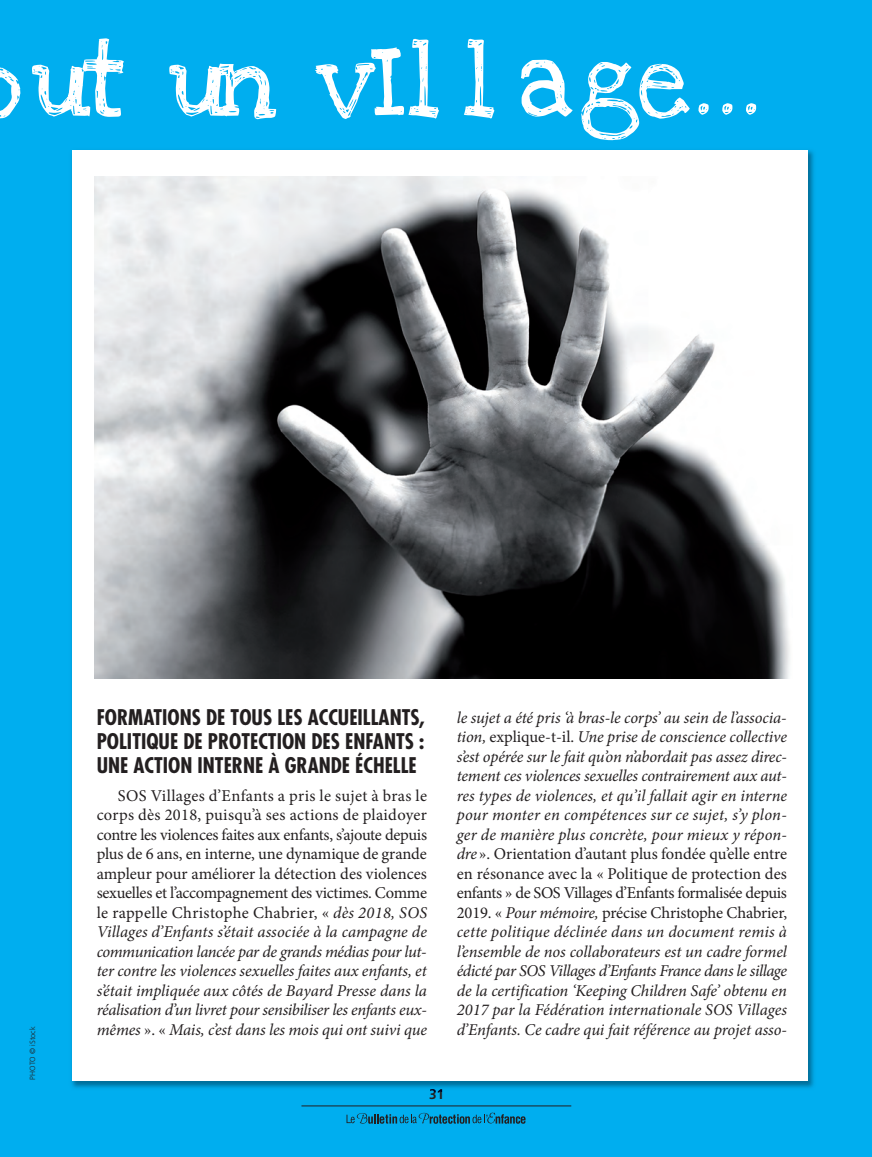
<style>
.page{position:relative;width:872px;height:1157px;background:#00aeef}
.page>*{position:absolute;margin:0;border:0;box-sizing:border-box;transform-origin:0 0}
.t1{font:75px "Love Ya Like A Sister";letter-spacing:-.015em;color:#fff}
.t2{font:700 condensed 21px/24px "Futura Std";color:#231f20;text-align:justify}
.t3{font:italic 16.5px/19.5px "Minion Pro";letter-spacing:-.01em;color:#231f20;text-align:justify}
.t4{font:16.5px/19.5px "Minion Pro";letter-spacing:.015em;color:#231f20;text-align:justify}
.t5{font:700 13.5px "Frutiger";color:#231f20}
.t6{font:300 7.5px "Frutiger";color:#231f20}
.s1{font-style:italic}
.s2{font-style:normal}
</style>
<div class="page">
<svg style="left:346px;top:1112px;width:179px;height:11px"></svg>
<hr style="left:301px;top:1105px;width:270px;height:1px;background:#231f20">
<img style="left:71px;top:150px;width:743px;height:941px">
<svg style="left:430px;top:1089px;width:12px;height:2px"></svg>
<div style="left:72px;top:150px;width:736px;height:930px;background:#fff"></div>
<img style="left:95px;top:176px;width:695px;height:502px">
<h1 class="t1" style="left:32px;top:19px;width:731px">ut un vIl l age...</h1>
<p class="t6" style="left:28px;top:1079px;width:55px;rotate:-90deg">PHOTO © iStock</p>
<p class="t2" style="left:97px;top:707px;width:330px">FORMATIONS DE TOUS LES ACCUEILLANTS, POLITIQUE DE PROTECTION DES ENFANTS :<br>UNE ACTION INTERNE À GRANDE ÉCHELLE</p>
<p class="t4" style="left:97px;top:787px;width:332px;text-indent:21px">SOS Villages d’Enfants a pris le sujet à bras le corps dès 2018, puisqu’à ses actions de plaidoyer contre les violences faites aux enfants, s’ajoute depuis plus de 6 ans, en interne, une dynamique de grande ampleur pour améliorer la détection des violences sexuelles et l’accompagnement des victimes. Comme le rappelle Christophe Chabrier, « <span class="s1">dès 2018, SOS Villages d’Enfants s’était associée à la campagne de communication lancée par de grands médias pour lut&shy;ter contre les violences sexuelles faites aux enfants, et s’était impliquée aux côtés de Bayard Presse dans la réalisation d’un livret pour sensibiliser les enfants eux&shy;mêmes</span> ». « <span class="s1">Mais, c’est dans les mois qui ont suivi que</span></p>
<p class="t3" style="left:457px;top:709px;width:332px">le sujet a été pris ‘à bras-le corps’ au sein de l’associa&shy;tion, <span class="s2">explique-t-il.</span> Une prise de conscience collective s’est opérée sur le fait qu’on n’abordait pas assez direc&shy;tement ces violences sexuelles contrairement aux aut&shy;res types de violences, et qu’il fallait agir en interne pour monter en compétences sur ce sujet, s’y plon&shy;ger de manière plus concrète, pour mieux y répon&shy;dre <span class="s2">». Orientation d’autant plus fondée qu’elle entre en résonance avec la « Politique de protection des enfants » de SOS Villages d’Enfants formalisée depuis 2019. «</span> Pour mémoire, <span class="s2">précise Christophe Chabrier, </span>cette politique déclinée dans un document remis à l’ensemble de nos collaborateurs est un cadre formel édicté par SOS Villages d’Enfants France dans le sillage de la certification ‘Keeping Children Safe’ obtenu en 2017 par la Fédération internationale SOS Villages d’Enfants. Ce cadre qui fait référence au projet asso-</p>
<p class="t5" style="left:429px;top:1086px;width:17px">31</p>
</div>
